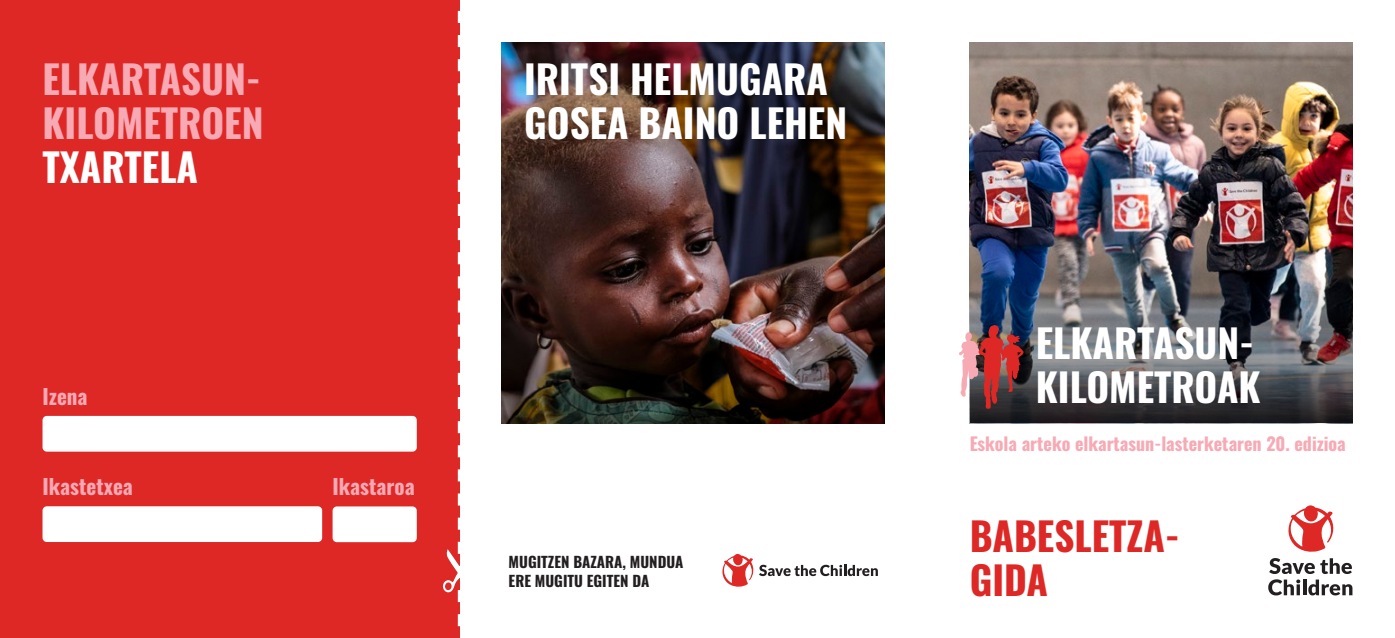
<style>
.page{position:relative;width:1395px;height:638px;background:#fff}
.page>*{position:absolute;margin:0;border:0;box-sizing:border-box;transform-origin:0 0}
.t1{font:39px/43.8px "Oswald";color:#fff}
.t2{font:39px/43.8px "Oswald";color:#f7a9b4}
.t3{font:39px/43.5px "Oswald";color:#de2826}
.t4{font:21px "Oswald";color:#f7a9b4}
.t5{font:18px "Oswald";color:#f7a9b4}
.t6{font:15px "Oswald";color:#231f20}
.s1{color:#fff}
</style>
<div class="page">
<img style="left:970px;top:43px;width:382px;height:233px">
<img style="left:970px;top:276px;width:382px;height:147px">
<svg style="left:1268px;top:505px;width:84px;height:90px"></svg>
<svg style="left:722px;top:554px;width:156px;height:33px"></svg>
<img style="left:502px;top:43px;width:382px;height:380px">
<div style="left:0;top:0;width:459px;height:638px;background:#de2826"></div>
<svg style="left:443px;top:0;width:17px;height:638px"></svg>
<div style="left:43px;top:416px;width:374px;height:35px;background:#fff;border-radius:4px"></div>
<div style="left:43px;top:506px;width:279px;height:36px;background:#fff;border-radius:4px"></div>
<div style="left:333px;top:506px;width:84px;height:36px;background:#fff;border-radius:4px"></div>
<img style="left:959px;top:325px;width:65px;height:84px">
<p class="t2" style="left:43px;top:54px;width:220px">ELKARTASUN-</p>
<p class="t2" style="left:43px;top:97px;width:222px">KILOMETROEN<br><span class="s1">TXARTELA</span></p>
<p class="t4" style="left:43px;top:378px;width:47px">Izena</p>
<p class="t4" style="left:43px;top:468px;width:92px">Ikastetxea</p>
<p class="t4" style="left:333px;top:468px;width:84px">Ikastaroa</p>
<p class="t1" style="left:524px;top:54px;width:325px">IRITSI HELMUGARA<br>GOSEA BAINO LEHEN</p>
<p class="t6" style="left:509px;top:549px;width:176px">MUGITZEN BAZARA, MUNDUA</p>
<p class="t6" style="left:509px;top:567px;width:142px">ERE MUGITU EGITEN DA</p>
<p class="t1" style="left:1036px;top:318px;width:220px">ELKARTASUN-</p>
<p class="t1" style="left:1036px;top:361px;width:226px">KILOMETROAK</p>
<p class="t5" style="left:969px;top:428px;width:378px">Eskola arteko elkartasun-lasterketaren 20. edizioa</p>
<p class="t3" style="left:969px;top:510px;width:212px">BABESLETZA-<br>GIDA</p>
</div>
